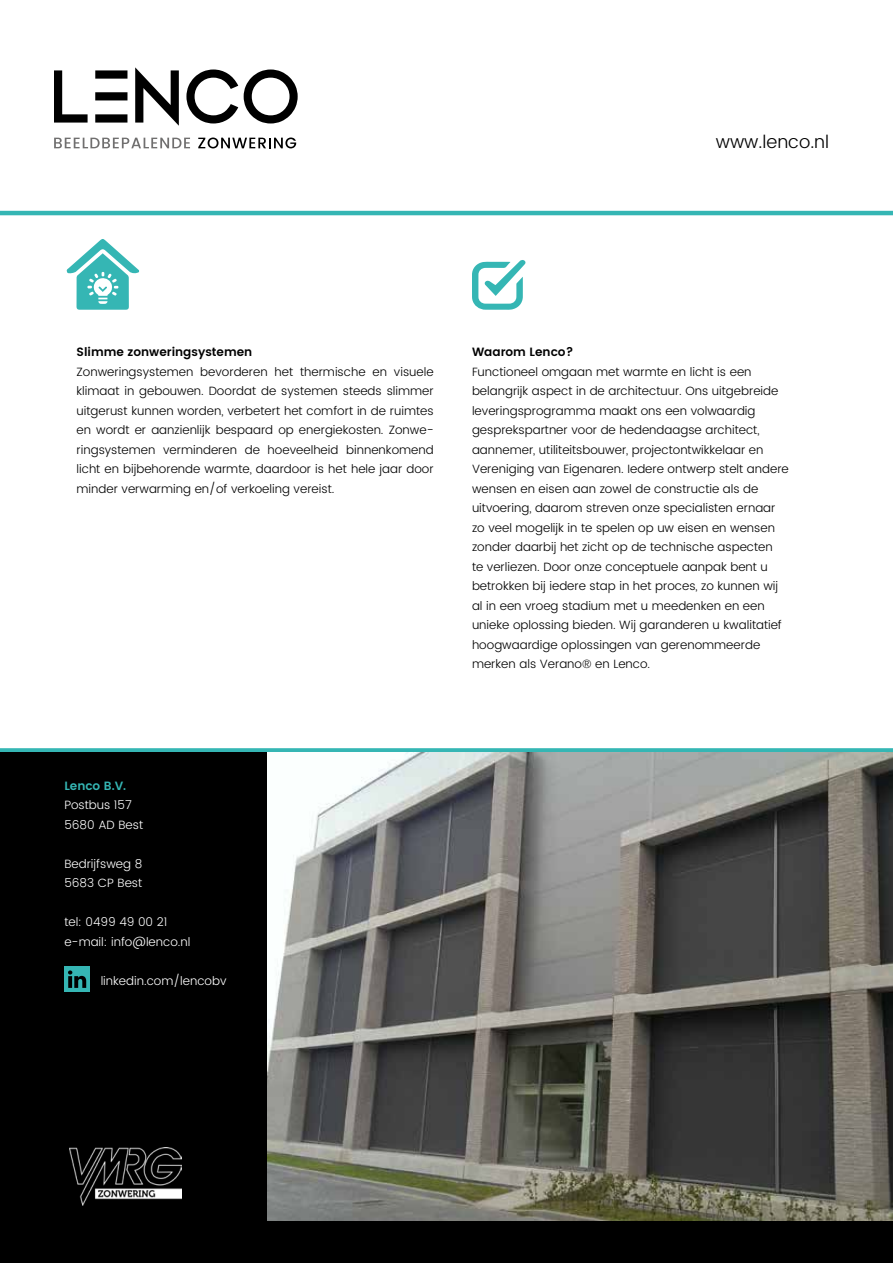
<style>
.page{position:relative;width:893px;height:1263px;background:#fff}
.page>*{position:absolute;margin:0;border:0;box-sizing:border-box;transform-origin:0 0}
.t1{font:300 18px "Poppins";color:#000}
.t2{font:300 12px/19.5px "Poppins";color:#000;text-align:justify}
.t3{font:300 12px/19.5px "Poppins";color:#fff}
.t4{font:600 12px "Poppins";color:#000}
.t5{font:600 12px "Poppins";color:#35b6b4}
</style>
<div class="page">
<div style="left:0;top:1220px;width:893px;height:43px;background:#000"></div>
<hr style="left:0;top:211px;width:893px;height:4px;background:#35b6b4">
<div style="left:0;top:748px;width:893px;height:5px;background:#35b6b4"></div>
<svg style="left:67px;top:239px;width:72px;height:71px"></svg>
<svg style="left:472px;top:260px;width:54px;height:50px"></svg>
<div style="left:0;top:753px;width:268px;height:510px;background:#000"></div>
<img style="left:70px;top:1148px;width:111px;height:57px">
<div style="left:64px;top:966px;width:26px;height:26px;background:#35b6b4"></div>
<svg style="left:68px;top:970px;width:18px;height:18px"></svg>
<img style="left:268px;top:753px;width:625px;height:467px">
<svg style="left:54px;top:70px;width:34px;height:53px"></svg>
<svg style="left:95px;top:70px;width:32px;height:53px"></svg>
<svg style="left:135px;top:67px;width:44px;height:59px"></svg>
<svg style="left:186px;top:70px;width:52px;height:53px"></svg>
<svg style="left:244px;top:70px;width:54px;height:53px"></svg>
<svg style="left:54px;top:138px;width:136px;height:10px"></svg>
<svg style="left:198px;top:138px;width:98px;height:10px"></svg>
<h1 class="t1" style="left:716px;top:129px;width:115px">www.lenco.nl</h1>
<p class="t4" style="left:77px;top:343px;width:177px">Slimme zonweringsystemen</p>
<p class="t2" style="left:77px;top:362px;width:359px">Zonweringsystemen bevorderen het thermische en visuele klimaat in gebouwen. Doordat de systemen steeds slimmer uitgerust kunnen worden, verbetert het comfort in de ruimtes en wordt er aanzienlijk bespaard op energiekosten. Zonwe&shy;ringsystemen verminderen de hoeveelheid binnenkomend licht en bijbehorende warmte, daardoor is het hele jaar door minder verwarming en/of verkoeling vereist.</p>
<p class="t4" style="left:472px;top:343px;width:103px">Waarom Lenco?</p>
<p class="t2" style="left:472px;top:362px;width:318px;text-align:left">Functioneel omgaan met warmte en licht is een belangrijk aspect in de architectuur. Ons uitgebreide leveringsprogramma maakt ons een volwaardig gesprekspartner voor de hedendaagse architect, aannemer, utiliteitsbouwer, projectontwikkelaar en Vereniging van Eigenaren. Iedere ontwerp stelt andere wensen en eisen aan zowel de constructie als de uitvoering, daarom streven onze specialisten ernaar zo veel mogelijk in te spelen op uw eisen en wensen zonder daarbij het zicht op de technische aspecten<br>te verliezen. Door onze conceptuele aanpak bent u betrokken bij iedere stap in het proces, zo kunnen wij al in een vroeg stadium met u meedenken en een unieke oplossing bieden. Wij garanderen u kwalitatief hoogwaardige oplossingen van gerenommeerde merken als Verano® en Lenco.</p>
<p class="t5" style="left:64px;top:777px;width:63px">Lenco B.V.</p>
<p class="t3" style="left:64px;top:796px;width:80px">Postbus 157<br>5680 AD Best</p>
<p class="t3" style="left:64px;top:854px;width:79px">Bedrijfsweg 8<br>5683 CP Best</p>
<p class="t3" style="left:64px;top:913px;width:128px">tel: 0499 49 00 21 e-mail: info@lenco.nl</p>
<p class="t3" style="left:101px;top:971px;width:127px">linkedin.com/lencobv</p>
</div>
